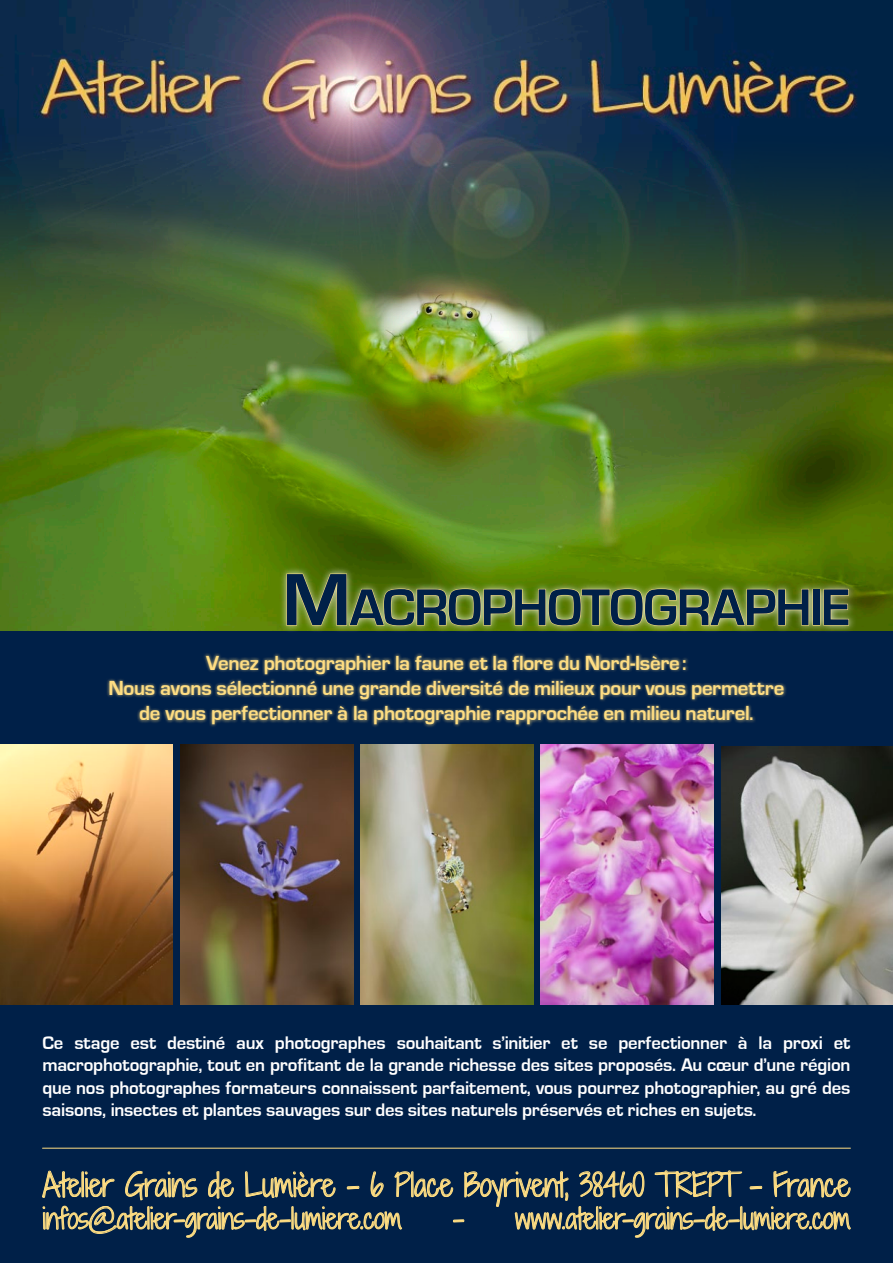
<style>
.page{position:relative;width:893px;height:1263px;background:#fff}
.page>*{position:absolute;margin:0;border:0;box-sizing:border-box;transform-origin:0 0}
.t1{font:700 53.55px "Eurostile";letter-spacing:-.025em;color:#002048}
.t2{font:300 30px "Shadows Into";letter-spacing:-.005em;color:#ffde83}
.t3{font:300 27px "Shadows Into";color:#ffde83}
.t4{font:700 21px/25.2px "Eurostile";letter-spacing:-.015em;color:#ffde83;text-align:center}
.t5{font:700 18.75px/22.5px "Eurostile";letter-spacing:-.01em;color:#fff;text-align:justify}
.s1{font-size:76.5px}
</style>
<div class="page">
<img style="left:0;top:331px;width:893px;height:300px">
<img style="left:0;top:0;width:893px;height:331px">
<div style="left:0;top:631px;width:893px;height:632px;background:#002048"></div>
<svg style="left:42px;top:990px;width:809px;height:248px"></svg>
<hr style="left:43px;top:1148px;width:807px;height:1px;background:#ffde83">
<div style="left:106px;top:652px;width:681px;height:76px;background:#ffde83;opacity:.75"></div>
<div style="left:278px;top:566px;width:579px;height:67px;background:#fff;opacity:.75"></div>
<svg style="left:286px;top:573px;width:523px;height:53px;background:#90a44b"></svg>
<div style="left:813px;top:589px;width:7px;height:36px;border:1px solid #ffde83"></div>
<svg style="left:823px;top:589px;width:26px;height:37px"></svg>
<img style="left:0;top:745px;width:173px;height:259px">
<img style="left:180px;top:745px;width:173px;height:259px">
<img style="left:360px;top:745px;width:173px;height:259px">
<img style="left:541px;top:745px;width:172px;height:259px">
<img style="left:721px;top:747px;width:172px;height:257px">
<p class="t1" style="left:282px;top:578px;width:569px"><span class="s1">M</span>ACROPHOTOGRAPHIE</p>
<p class="t4" style="left:109px;top:651px;width:677px">Venez photographier la faune et la flore du Nord-Isère:<br>Nous avons sélectionné une grande diversité de milieux pour vous permettre de vous perfectionner à la photographie rapprochée en milieu naturel.</p>
<p class="t5" style="left:43px;top:1032px;width:809px">Ce stage est destiné aux photographes souhaitant s’initier et se perfectionner à la proxi et macrophotographie, tout en profitant de la grande richesse des sites proposés. Au cœur d’une région que nos photographes formateurs connaissent parfaitement, vous pourrez photographier, au gré des saisons, insectes et plantes sauvages sur des sites naturels préservés et riches en sujets.</p>
<p class="t2" style="left:43px;top:1163px;width:809px">Atelier Grains de Lumière - 6 Place Boyrivent, 38460 TREPT - France</p>
<p class="t3" style="left:43px;top:1199px;width:361px">infos@atelier-grains-de-lumiere.com</p>
<p class="t3" style="left:452px;top:1199px;width:399px">- www.atelier-grains-de-lumiere.com</p>
</div>
